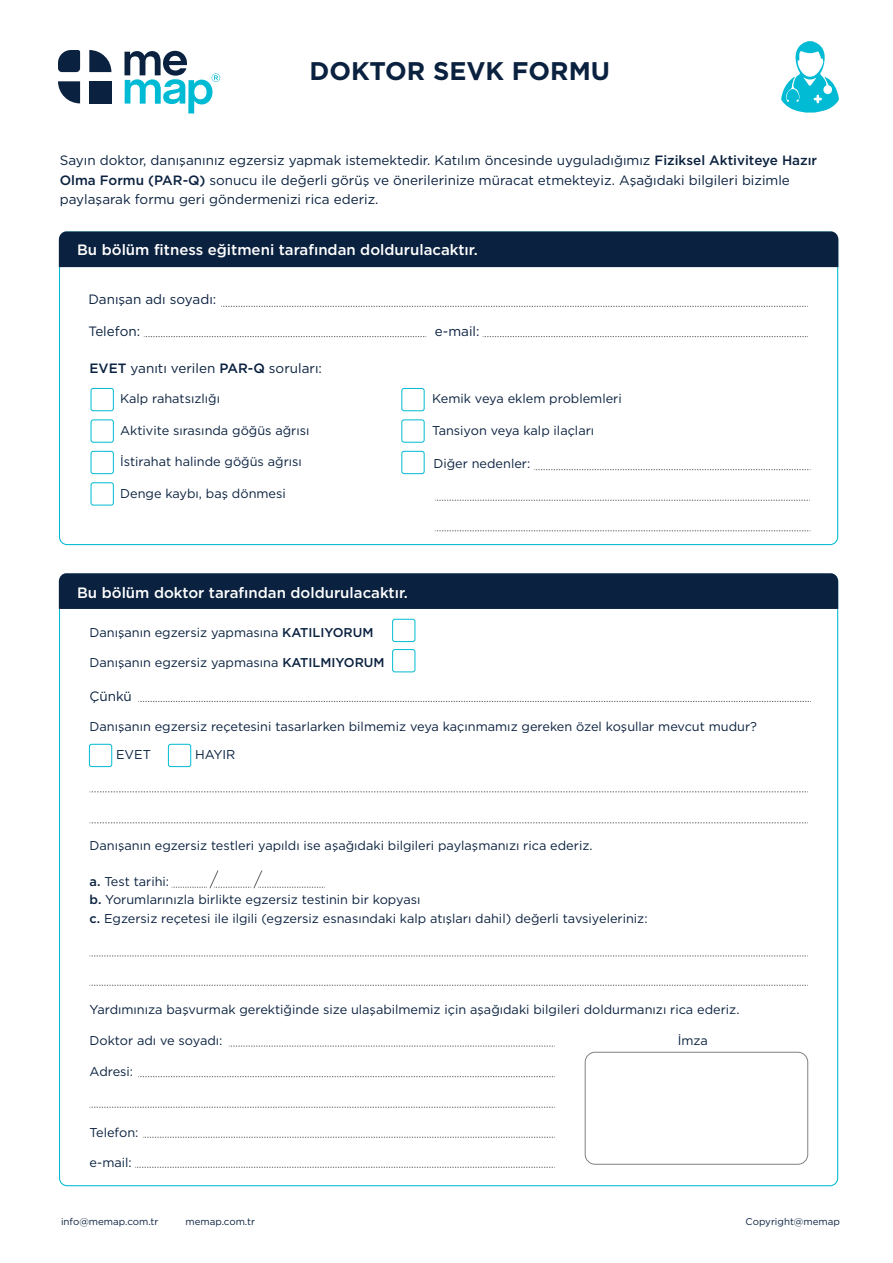
<style>
.page{position:relative;width:893px;height:1263px;background:#fff}
.page>*{position:absolute;margin:0;border:0;box-sizing:border-box;transform-origin:0 0}
.t1{font:700 25.5px "Gotham";color:#0a213f}
.t2{font:500 15px "Gotham";color:#fff}
.t3{font:13.5px/19.5px "Gotham";color:#0a213f}
.t4{font:12.75px/18.8px "Gotham";color:#0a213f}
.t5{font:9.75px "Gotham";color:#0a213f}
.s1{font-weight:500}
</style>
<div class="page">
<svg style="left:125px;top:51px;width:95px;height:62px"></svg>
<svg style="left:58px;top:81px;width:22px;height:22px"></svg>
<svg style="left:58px;top:50px;width:22px;height:22px"></svg>
<div style="left:89px;top:81px;width:22px;height:22px;background:#0a213f"></div>
<svg style="left:89px;top:50px;width:22px;height:22px"></svg>
<svg style="left:534px;top:469px;width:277px;height:1px"></svg>
<svg style="left:435px;top:500px;width:375px;height:1px"></svg>
<svg style="left:435px;top:530px;width:376px;height:1px"></svg>
<svg style="left:90px;top:791px;width:718px;height:1px"></svg>
<svg style="left:90px;top:822px;width:718px;height:1px"></svg>
<svg style="left:90px;top:955px;width:718px;height:1px"></svg>
<svg style="left:229px;top:1046px;width:326px;height:1px"></svg>
<svg style="left:138px;top:1076px;width:417px;height:1px"></svg>
<svg style="left:90px;top:1107px;width:465px;height:1px"></svg>
<svg style="left:143px;top:1137px;width:412px;height:1px"></svg>
<svg style="left:90px;top:985px;width:718px;height:1px"></svg>
<svg style="left:221px;top:306px;width:587px;height:1px"></svg>
<svg style="left:144px;top:336px;width:282px;height:1px"></svg>
<svg style="left:483px;top:336px;width:325px;height:1px"></svg>
<div style="left:59px;top:231px;width:779px;height:36px;background:#0a213f"></div>
<div style="left:59px;top:573px;width:779px;height:36px;background:#0a213f"></div>
<div style="left:91px;top:388px;width:23px;height:23px;border:1px solid #01bad3;border-radius:2px"></div>
<div style="left:401px;top:388px;width:24px;height:23px;border:1px solid #01bad3;border-radius:2px"></div>
<div style="left:91px;top:419px;width:23px;height:24px;border:1px solid #01bad3;border-radius:2px"></div>
<div style="left:401px;top:419px;width:24px;height:24px;border:1px solid #01bad3;border-radius:2px"></div>
<div style="left:91px;top:451px;width:23px;height:23px;border:1px solid #01bad3;border-radius:2px"></div>
<div style="left:401px;top:451px;width:24px;height:23px;border:1px solid #01bad3;border-radius:2px"></div>
<div style="left:91px;top:482px;width:23px;height:23px;border:1px solid #01bad3;border-radius:2px"></div>
<div style="left:392px;top:619px;width:23px;height:23px;border:1px solid #01bad3;border-radius:2px"></div>
<div style="left:168px;top:744px;width:23px;height:23px;border:1px solid #01bad3;border-radius:2px"></div>
<div style="left:89px;top:744px;width:23px;height:23px;border:1px solid #01bad3;border-radius:2px"></div>
<div style="left:392px;top:649px;width:23px;height:23px;border:1px solid #01bad3;border-radius:2px"></div>
<svg style="left:135px;top:1167px;width:420px;height:1px"></svg>
<div style="left:585px;top:1052px;width:223px;height:113px;border:1px solid #808285;border-radius:10px"></div>
<svg style="left:172px;top:870px;width:153px;height:19px"></svg>
<svg style="left:781px;top:41px;width:58px;height:72px"></svg>
<svg style="left:138px;top:701px;width:673px;height:1px"></svg>
<h1 class="t1" style="left:310px;top:54px;width:302px">DOKTOR SEVK FORMU</h1>
<p class="t3" style="left:60px;top:150px;width:759px">Sayın doktor, danışanınız egzersiz yapmak istemektedir. Katılım öncesinde uyguladığımız <span class="s1">Fiziksel Aktiviteye Hazır<br>Olma Formu (PAR-Q)</span> sonucu ile değerli görüş ve önerilerinize müracat etmekteyiz. Aşağıdaki bilgileri bizimle paylaşarak formu geri göndermenizi rica ederiz.</p>
<p class="t2" style="left:77px;top:239px;width:402px">Bu bölüm fitness eğitmeni tarafından doldurulacaktır.</p>
<p class="t3" style="left:88px;top:289px;width:129px">Danışan adı soyadı:</p>
<p class="t3" style="left:88px;top:321px;width:53px">Telefon:</p>
<p class="t3" style="left:90px;top:358px;width:234px"><span class="s1">EVET</span> yanıtı verilen <span class="s1">PAR-Q</span> soruları:</p>
<p class="t4" style="left:120px;top:389px;width:101px">Kalp rahatsızlığı</p>
<p class="t4" style="left:120px;top:421px;width:191px">Aktivite sırasında göğüs ağrısı</p>
<p class="t4" style="left:120px;top:452px;width:183px">İstirahat halinde göğüs ağrısı</p>
<p class="t4" style="left:120px;top:483px;width:167px">Denge kaybı, baş dönmesi</p>
<p class="t3" style="left:435px;top:321px;width:46px">e-mail:</p>
<p class="t4" style="left:432px;top:389px;width:191px">Kemik veya eklem problemleri</p>
<p class="t4" style="left:432px;top:421px;width:164px">Tansiyon veya kalp ilaçları</p>
<p class="t4" style="left:433px;top:454px;width:98px">Diğer nedenler:</p>
<p class="t2" style="left:77px;top:583px;width:332px">Bu bölüm doktor tarafından doldurulacaktır.</p>
<p class="t4" style="left:90px;top:622px;width:285px">Danışanın egzersiz yapmasına <span class="s1">KATILIYORUM</span></p>
<p class="t4" style="left:90px;top:653px;width:297px">Danışanın egzersiz yapmasına <span class="s1">KATILMIYORUM</span></p>
<p class="t3" style="left:89px;top:686px;width:44px">Çünkü</p>
<p class="t4" style="left:90px;top:717px;width:669px">Danışanın egzersiz reçetesini tasarlarken bilmemiz veya kaçınmamız gereken özel koşullar mevcut mudur?</p>
<p class="t4" style="left:116px;top:745px;width:36px">EVET</p>
<p class="t4" style="left:195px;top:745px;width:42px">HAYIR</p>
<p class="t4" style="left:90px;top:836px;width:504px">Danışanın egzersiz testleri yapıldı ise aşağıdaki bilgileri paylaşmanızı rica ederiz.</p>
<p class="t4" style="left:90px;top:871px;width:560px"><span class="s1">a.</span> Test tarihi:<br><span class="s1">b.</span> Yorumlarınızla birlikte egzersiz testinin bir kopyası<br><span class="s1">c.</span> Egzersiz reçetesi ile ilgili (egzersiz esnasındaki kalp atışları dahil) değerli tavsiyeleriniz:</p>
<p class="t4" style="left:90px;top:999px;width:651px">Yardımınıza başvurmak gerektiğinde size ulaşabilmemiz için aşağıdaki bilgileri doldurmanızı rica ederiz.</p>
<p class="t4" style="left:90px;top:1031px;width:134px">Doktor adı ve soyadı:</p>
<p class="t4" style="left:678px;top:1031px;width:32px">İmza</p>
<p class="t4" style="left:90px;top:1062px;width:45px">Adresi:</p>
<p class="t4" style="left:90px;top:1123px;width:50px">Telefon:</p>
<p class="t4" style="left:90px;top:1152px;width:44px">e-mail:</p>
<p class="t5" style="left:61px;top:1215px;width:99px">info@memap.com.tr</p>
<p class="t5" style="left:186px;top:1215px;width:71px">memap.com.tr</p>
<p class="t5" style="left:746px;top:1215px;width:96px">Copyright@memap</p>
</div>
